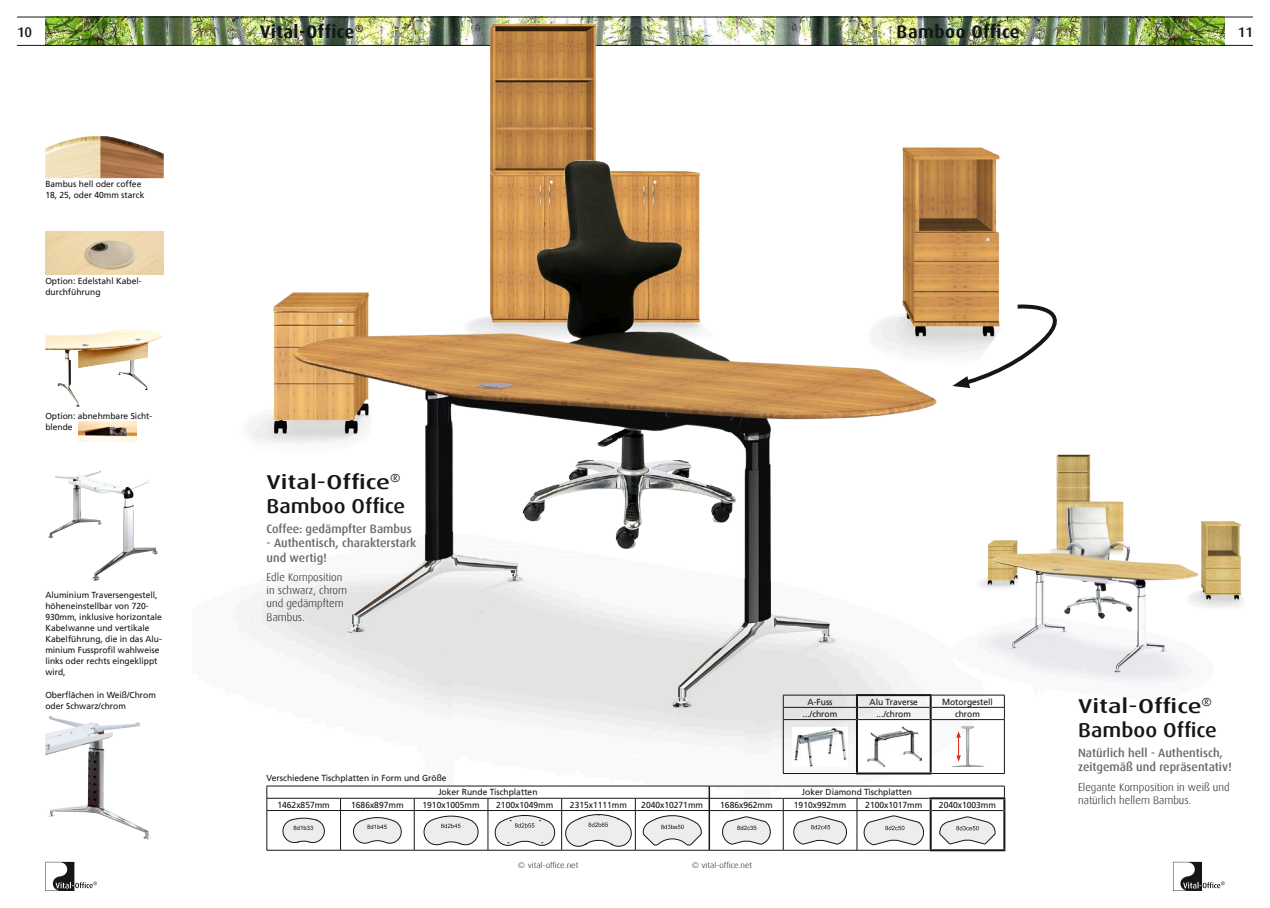
<style>
.page{position:relative;width:1270px;height:908px;background:#fff}
.page>*{position:absolute;margin:0;border:0;box-sizing:border-box;transform-origin:0 0}
.t1{font:500 20px/24px "Dax";color:#151616;scale:1.3 1}
.t2{font:700 18px "Dax";letter-spacing:.025em;color:#151616}
.t3{font:500 14px "Dax";color:#151616}
.t4{font:500 12px/14.4px "Dax";color:#686868}
.t5{font:300 11px/13.2px "Dax";color:#151616}
.t6{font:8.8px/11px "Frutiger LT";color:#151616}
.t7{font:300 8px "Dax";color:#151616;scale:1.1 1}
.t8{font:6px "Arial";color:#151616}
</style>
<div class="page">
<img style="left:45px;top:18px;width:148px;height:27px">
<svg style="left:45px;top:861px;width:52px;height:29px"></svg>
<hr style="left:17px;top:17px;width:1236px;height:1px;background:#151616">
<hr style="left:17px;top:45px;width:1236px;height:1px;background:#151616">
<svg style="left:1173px;top:861px;width:52px;height:29px"></svg>
<img style="left:193px;top:17px;width:1032px;height:799px">
<img style="left:45px;top:329px;width:117px;height:77px">
<img style="left:45px;top:136px;width:119px;height:42px">
<img style="left:45px;top:231px;width:119px;height:43px">
<img style="left:48px;top:470px;width:110px;height:110px">
<img style="left:45px;top:716px;width:107px;height:123px">
<div style="left:857px;top:719px;width:74px;height:54px;background:#fff"></div>
<hr style="left:932px;top:719px;width:73px;height:1px;background:#151616">
<hr style="left:1004px;top:719px;width:1px;height:53px;background:#151616">
<hr style="left:932px;top:772px;width:73px;height:1px;background:#151616">
<hr style="left:783px;top:694px;width:73px;height:1px;background:#151616">
<hr style="left:783px;top:706px;width:73px;height:1px;background:#151616">
<svg style="left:783px;top:695px;width:1px;height:24px"></svg>
<hr style="left:783px;top:719px;width:73px;height:1px;background:#151616">
<hr style="left:783px;top:719px;width:1px;height:53px;background:#151616">
<hr style="left:783px;top:772px;width:73px;height:1px;background:#151616">
<hr style="left:858px;top:706px;width:72px;height:1px;background:#151616">
<hr style="left:858px;top:719px;width:72px;height:1px;background:#151616">
<hr style="left:856px;top:693px;width:76px;height:2px;background:#151616">
<svg style="left:856px;top:695px;width:2px;height:24px"></svg>
<hr style="left:856px;top:719px;width:2px;height:53px;background:#151616">
<hr style="left:930px;top:719px;width:2px;height:53px;background:#151616">
<hr style="left:856px;top:772px;width:76px;height:2px;background:#151616">
<img style="left:793px;top:727px;width:54px;height:38px">
<img style="left:867px;top:726px;width:54px;height:40px">
<img style="left:951px;top:725px;width:33px;height:41px">
<svg style="left:956px;top:731px;width:5px;height:30px"></svg>
<div style="left:857px;top:810px;width:74px;height:39px;background:#fff"></div>
<hr style="left:857px;top:797px;width:73px;height:1px;background:#151616">
<hr style="left:857px;top:810px;width:73px;height:1px;background:#151616">
<hr style="left:932px;top:810px;width:71px;height:1px;background:#151616">
<hr style="left:857px;top:849px;width:73px;height:1px;background:#151616">
<hr style="left:709px;top:785px;width:74px;height:1px;background:#151616">
<hr style="left:783px;top:785px;width:74px;height:1px;background:#151616">
<hr style="left:857px;top:785px;width:74px;height:1px;background:#151616">
<hr style="left:931px;top:785px;width:74px;height:1px;background:#151616">
<hr style="left:709px;top:797px;width:74px;height:1px;background:#151616">
<hr style="left:783px;top:797px;width:74px;height:1px;background:#151616">
<svg style="left:783px;top:798px;width:1px;height:12px"></svg>
<svg style="left:857px;top:798px;width:1px;height:12px"></svg>
<hr style="left:709px;top:810px;width:74px;height:1px;background:#151616">
<hr style="left:783px;top:810px;width:74px;height:1px;background:#151616">
<hr style="left:783px;top:810px;width:1px;height:39px;background:#151616">
<hr style="left:857px;top:810px;width:1px;height:39px;background:#151616">
<hr style="left:709px;top:849px;width:74px;height:1px;background:#151616">
<hr style="left:783px;top:849px;width:74px;height:1px;background:#151616">
<hr style="left:930px;top:797px;width:75px;height:2px;background:#151616">
<svg style="left:930px;top:799px;width:2px;height:11px"></svg>
<svg style="left:1003px;top:786px;width:2px;height:24px"></svg>
<hr style="left:930px;top:810px;width:2px;height:38px;background:#151616">
<hr style="left:1003px;top:810px;width:2px;height:38px;background:#151616">
<hr style="left:930px;top:848px;width:75px;height:2px;background:#151616">
<svg style="left:722px;top:815px;width:49px;height:29px"></svg>
<svg style="left:793px;top:815px;width:54px;height:29px"></svg>
<svg style="left:864px;top:815px;width:60px;height:29px"></svg>
<svg style="left:939px;top:816px;width:57px;height:27px"></svg>
<div style="left:414px;top:810px;width:74px;height:39px;background:#fff"></div>
<hr style="left:488px;top:797px;width:74px;height:1px;background:#151616">
<hr style="left:562px;top:797px;width:73px;height:1px;background:#151616">
<hr style="left:635px;top:797px;width:74px;height:1px;background:#151616">
<svg style="left:709px;top:785px;width:1px;height:25px"></svg>
<hr style="left:488px;top:809px;width:74px;height:1px;background:#151616">
<hr style="left:561px;top:810px;width:1px;height:39px;background:#151616">
<hr style="left:635px;top:809px;width:74px;height:1px;background:#151616">
<hr style="left:635px;top:810px;width:1px;height:39px;background:#151616">
<hr style="left:709px;top:810px;width:1px;height:39px;background:#151616">
<hr style="left:488px;top:849px;width:74px;height:1px;background:#151616">
<hr style="left:562px;top:849px;width:73px;height:1px;background:#151616">
<hr style="left:635px;top:849px;width:74px;height:1px;background:#151616">
<hr style="left:267px;top:785px;width:74px;height:1px;background:#151616">
<hr style="left:341px;top:785px;width:73px;height:1px;background:#151616">
<hr style="left:414px;top:785px;width:74px;height:1px;background:#151616">
<hr style="left:488px;top:785px;width:74px;height:1px;background:#151616">
<hr style="left:562px;top:785px;width:73px;height:1px;background:#151616">
<hr style="left:635px;top:785px;width:74px;height:1px;background:#151616">
<hr style="left:267px;top:797px;width:74px;height:1px;background:#151616">
<svg style="left:267px;top:785px;width:1px;height:24px"></svg>
<hr style="left:341px;top:797px;width:73px;height:1px;background:#151616">
<hr style="left:267px;top:809px;width:74px;height:1px;background:#151616">
<hr style="left:267px;top:810px;width:1px;height:39px;background:#151616">
<hr style="left:341px;top:809px;width:73px;height:1px;background:#151616">
<hr style="left:340px;top:810px;width:1px;height:39px;background:#151616">
<hr style="left:267px;top:849px;width:74px;height:1px;background:#151616">
<hr style="left:341px;top:849px;width:73px;height:1px;background:#151616">
<hr style="left:414px;top:809px;width:74px;height:1px;background:#151616">
<hr style="left:414px;top:797px;width:74px;height:1px;background:#151616">
<hr style="left:414px;top:810px;width:1px;height:39px;background:#151616">
<hr style="left:488px;top:810px;width:1px;height:39px;background:#151616">
<hr style="left:414px;top:849px;width:74px;height:1px;background:#151616">
<svg style="left:283px;top:817px;width:42px;height:25px"></svg>
<svg style="left:353px;top:817px;width:49px;height:26px"></svg>
<svg style="left:423px;top:815px;width:56px;height:29px"></svg>
<svg style="left:495px;top:814px;width:60px;height:31px"></svg>
<svg style="left:561px;top:798px;width:75px;height:48px"></svg>
<svg style="left:643px;top:814px;width:59px;height:31px"></svg>
<img style="left:899px;top:445px;width:344px;height:270px">
<svg style="left:952px;top:267px;width:126px;height:138px"></svg>
<img style="left:79px;top:421px;width:58px;height:20px">
<h2 class="t2" style="left:260px;top:22px;width:105px">Vital-Office<sup>®</sup></h2>
<h2 class="t2" style="left:897px;top:22px;width:125px">Bamboo Office</h2>
<h3 class="t3" style="left:17px;top:24px;width:17px">10</h3>
<h3 class="t3" style="left:1238px;top:24px;width:17px">11</h3>
<p class="t6" style="left:45px;top:179px;width:101px">Bambus hell oder coffee<br>18, 25, oder 40mm starck</p>
<p class="t6" style="left:45px;top:275px;width:98px">Option: Edelstahl Kabel&shy;durchführung</p>
<p class="t6" style="left:45px;top:410px;width:109px">Option: abnehmbare Sicht&shy;blende</p>
<h1 class="t1" style="left:267px;top:470px;width:108px">Vital-Office<sup>®<br></sup>Bamboo Office</h1>
<h3 class="t4" style="left:267px;top:521px;width:147px">Coffee: gedämpfter Bambus</h3>
<h3 class="t4" style="left:267px;top:536px;width:151px">- Authentisch, charakterstark und wertig!</h3>
<p class="t5" style="left:267px;top:570px;width:82px">Edle Komposition in schwarz, chrom und gedämpftem<br>Bambus.</p>
<p class="t6" style="left:45px;top:589px;width:118px">Aluminium Traversengestell, höheneinstellbar von 720-<br>930mm, inklusive horizontale<br>Kabelwanne und vertikale<br>Kabelführung, die in das Alu&shy;minium Fussprofil wahlweise links oder rechts eingeklippt wird,</p>
<p class="t6" style="left:45px;top:688px;width:112px">Oberflächen in Weiß/Chrom oder Schwarz/chrom</p>
<p class="t6" style="left:808px;top:695px;width:26px">A-Fuss</p>
<p class="t6" style="left:870px;top:695px;width:50px">Alu Traverse</p>
<p class="t6" style="left:942px;top:695px;width:52px">Motorgestell</p>
<p class="t6" style="left:803px;top:708px;width:36px">.../chrom</p>
<p class="t6" style="left:877px;top:708px;width:36px">.../chrom</p>
<p class="t6" style="left:955px;top:708px;width:26px">chrom</p>
<p class="t6" style="left:267px;top:772px;width:182px">Verschiedene Tischplatten in Form und Größe</p>
<p class="t6" style="left:438px;top:786px;width:101px">Joker Runde Tischplatten</p>
<p class="t6" style="left:277px;top:798px;width:54px">1462x857mm</p>
<p class="t6" style="left:351px;top:798px;width:54px">1686x897mm</p>
<p class="t6" style="left:423px;top:798px;width:59px">1910x1005mm</p>
<p class="t6" style="left:496px;top:798px;width:59px">2100x1049mm</p>
<p class="t6" style="left:570px;top:798px;width:59px">2315x1111mm</p>
<p class="t6" style="left:641px;top:798px;width:63px">2040x10271mm</p>
<p class="t8" style="left:293px;top:823px;width:22px">8d1b33</p>
<p class="t8" style="left:367px;top:823px;width:22px">8d1b45</p>
<p class="t6" style="left:802px;top:786px;width:112px">Joker Diamond Tischplatten</p>
<p class="t6" style="left:720px;top:798px;width:54px">1686x962mm</p>
<p class="t6" style="left:794px;top:798px;width:54px">1910x992mm</p>
<p class="t6" style="left:865px;top:798px;width:59px">2100x1017mm</p>
<p class="t6" style="left:939px;top:798px;width:59px">2040x1003mm</p>
<p class="t8" style="left:737px;top:823px;width:21px">8d2c35</p>
<p class="t7" style="left:518px;top:860px;width:56px">© vital-office.net</p>
<p class="t7" style="left:692px;top:860px;width:56px">© vital-office.net</p>
<h1 class="t1" style="left:1078px;top:693px;width:108px">Vital-Office<sup>®<br></sup>Bamboo Office</h1>
<h3 class="t4" style="left:1078px;top:745px;width:155px">Natürlich hell - Authentisch, zeitgemäß und repräsentativ!</h3>
<p class="t5" style="left:1078px;top:780px;width:153px">Elegante Komposition in weiß und natürlich hellem Bambus.</p>
</div>
